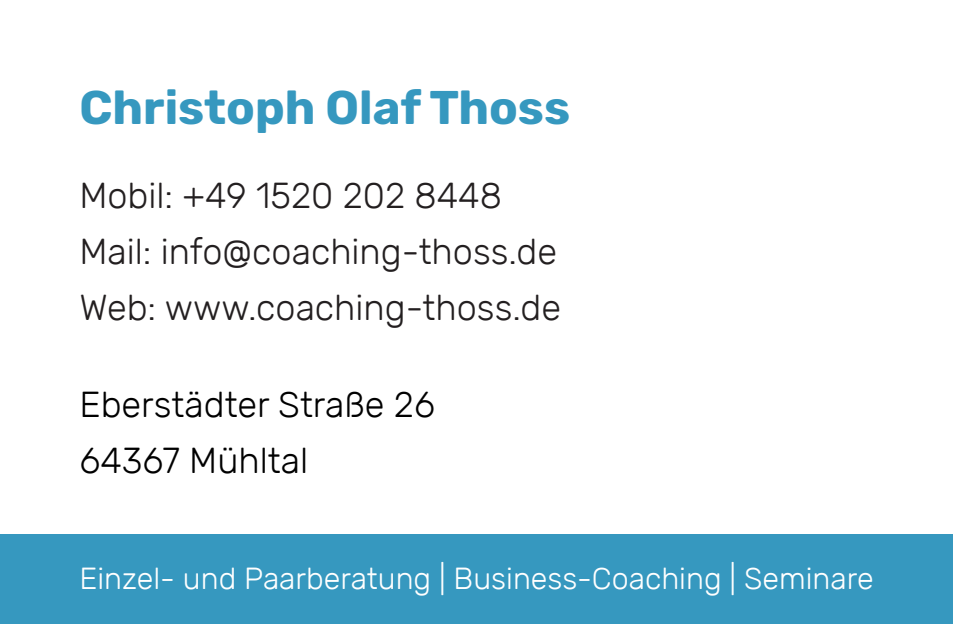
<style>
.page{position:relative;width:953px;height:624px;background:#fff}
.page>*{position:absolute;margin:0;border:0;box-sizing:border-box;transform-origin:0 0}
.t1{font:700 47.2px "Rubik";color:#3698bf}
.t2{font:300 36px/56px "Rubik";color:#231f20}
.t3{font:300 36px/56px "Rubik";color:#000}
.t4{font:300 30.4px "Rubik";color:#fff}
</style>
<div class="page">
<div style="left:0;top:534px;width:952px;height:90px;background:#3698bf"></div>
<h1 class="t1" style="left:79px;top:89px;width:492px">Christoph Olaf Thoss</h1>
<p class="t2" style="left:79px;top:167px;width:483px">Mobil: +49 1520 202 8448<br>Mail: info@coaching-thoss.de<br>Web: www.coaching-thoss.de</p>
<p class="t3" style="left:79px;top:376px;width:357px">Eberstädter Straße 26<br>64367 Mühltal</p>
<p class="t4" style="left:79px;top:562px;width:795px">Einzel- und Paarberatung | Business-Coaching | Seminare</p>
</div>
